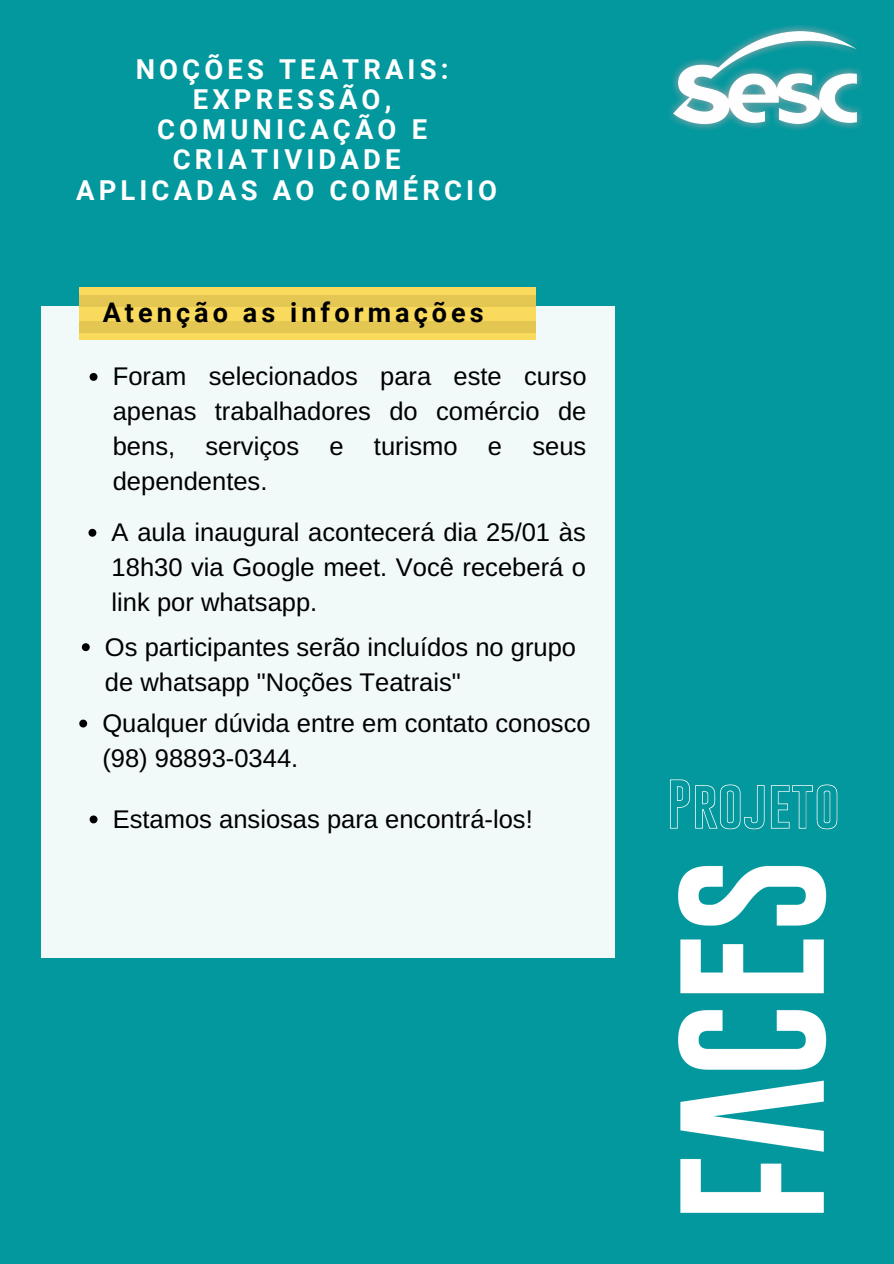
<style>
.page{position:relative;width:894px;height:1264px;background:#fff}
.page>*{position:absolute;margin:0;border:0;box-sizing:border-box;transform-origin:0 0}
.t1{font:700 27.45px/30.2px "Roboto";letter-spacing:.15em;color:#fff;text-align:center}
.t2{font:700 27px "Roboto";letter-spacing:.15em;color:#000}
.t3{font:25.5px/35px "Arimo";color:#000;text-align:justify}
</style>
<div class="page">
<div style="left:0;top:0;width:893px;height:1263px;background:#03989e"></div>
<div style="left:41px;top:307px;width:574px;height:651px;background:#f1f9f9"></div>
<img style="left:670px;top:25px;width:192px;height:105px">
<img style="left:670px;top:779px;width:168px;height:51px">
<img style="left:678px;top:865px;width:149px;height:348px">
<div style="left:79px;top:287px;width:153px;height:53px;background:#f9da5d"></div>
<div style="left:383px;top:287px;width:152px;height:53px;background:#f9da5d"></div>
<div style="left:231px;top:287px;width:153px;height:53px;background:#f9da5d"></div>
<div style="left:79px;top:295px;width:153px;height:11px;background:#e4c753"></div>
<div style="left:79px;top:321px;width:153px;height:11px;background:#e4c753"></div>
<div style="left:383px;top:295px;width:152px;height:11px;background:#e4c753"></div>
<div style="left:383px;top:321px;width:152px;height:11px;background:#e4c753"></div>
<div style="left:231px;top:295px;width:153px;height:11px;background:#e4c753"></div>
<div style="left:231px;top:321px;width:153px;height:11px;background:#e4c753"></div>
<svg style="left:90px;top:373px;width:7px;height:8px"></svg>
<svg style="left:88px;top:529px;width:8px;height:7px"></svg>
<svg style="left:79px;top:719px;width:8px;height:8px"></svg>
<svg style="left:82px;top:643px;width:8px;height:8px"></svg>
<svg style="left:90px;top:815px;width:7px;height:8px"></svg>
<p class="t1" style="left:136px;top:55px;width:314px">NOÇÕES TEATRAIS:<br>EXPRESSÃO,<br>COMUNICAÇÃO E<br>CRIATIVIDADE</p>
<p class="t1" style="left:76px;top:175px;width:422px">APLICADAS AO COMÉRCIO</p>
<p class="t2" style="left:103px;top:297px;width:382px">Atenção as informações</p>
<p class="t3" style="left:113px;top:359px;width:475px">Foram selecionados para este curso apenas trabalhadores do comércio de bens, serviços e turismo e seus dependentes.</p>
<p class="t3" style="left:112px;top:515px;width:476px">A aula inaugural acontecerá dia 25/01 às 18h30 via Google meet. Você receberá o link por whatsapp.</p>
<p class="t3" style="left:105px;top:629px;width:472px">Os participantes serão incluídos no grupo de whatsapp "Noções Teatrais"</p>
<p class="t3" style="left:102px;top:705px;width:489px">Qualquer dúvida entre em contato conosco (98) 98893-0344.</p>
<p class="t3" style="left:113px;top:801px;width:421px">Estamos ansiosas para encontrá-los!</p>
</div>
